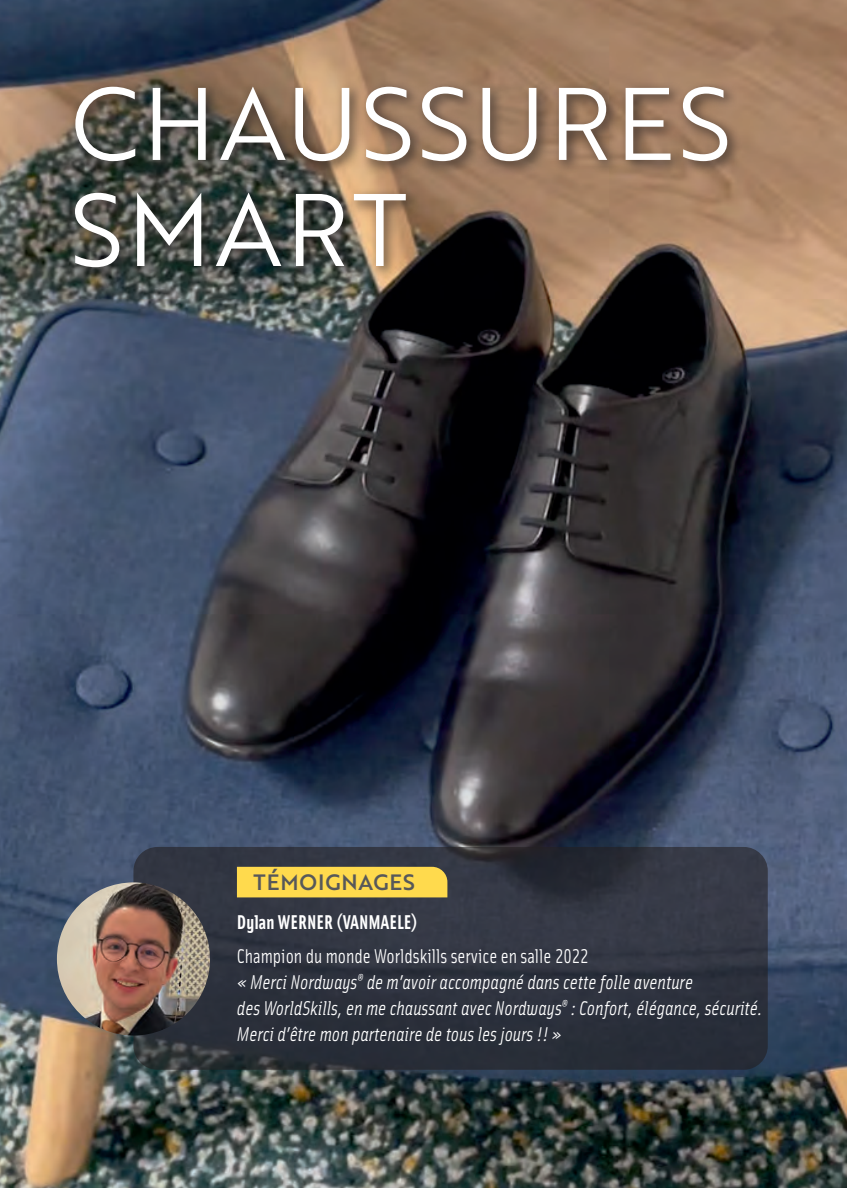
<style>
.page{position:relative;width:847px;height:1188px;background:#fff}
.page>*{position:absolute;margin:0;border:0;box-sizing:border-box;transform-origin:0 0}
.t1{font:100px/106px "Brother 1816 Book";letter-spacing:.04em;color:#fff}
.t2{font:21.6px "Brother 1816 Medium";letter-spacing:.04em;color:#57585a}
.t3{font:italic 20px/26px "Solex OT";color:#fff;scale:.95 1}
.t4{font:700 20px "Solex OT";color:#fff;scale:.95 1}
.s1{font-style:normal}
</style>
<div class="page">
<img style="left:0;top:0;width:847px;height:1187px">
<svg style="left:133px;top:846px;width:635px;height:223px;background:#2f333e"></svg>
<img style="left:57px;top:882px;width:153px;height:153px;border-radius:77px">
<div style="left:68px;top:80px;width:673px;height:202px;background:#231f20;opacity:.75"></div>
<div style="left:237px;top:866px;width:210px;height:31px;background:#ffda4d"></div>
<h1 class="t1" style="left:71px;top:67px;width:662px">CHAUSSURES<br>SMART</h1>
<p class="t2" style="left:254px;top:865px;width:163px">TÉMOIGNAGES</p>
<p class="t4" style="left:237px;top:908px;width:192px">Dylan WERNER (VANMAELE)</p>
<p class="t3" style="left:237px;top:942px;width:555px"><span class="s1">Champion du monde Worldskills service en salle 2022<br></span>« Merci Nordways<sup>®</sup> de m’avoir accompagné dans cette folle aventure<br>des WorldSkills, en me chaussant avec Nordways<sup>®</sup> : Confort, élégance, sécurité.<br>Merci d’être mon partenaire de tous les jours !! »</p>
</div>
